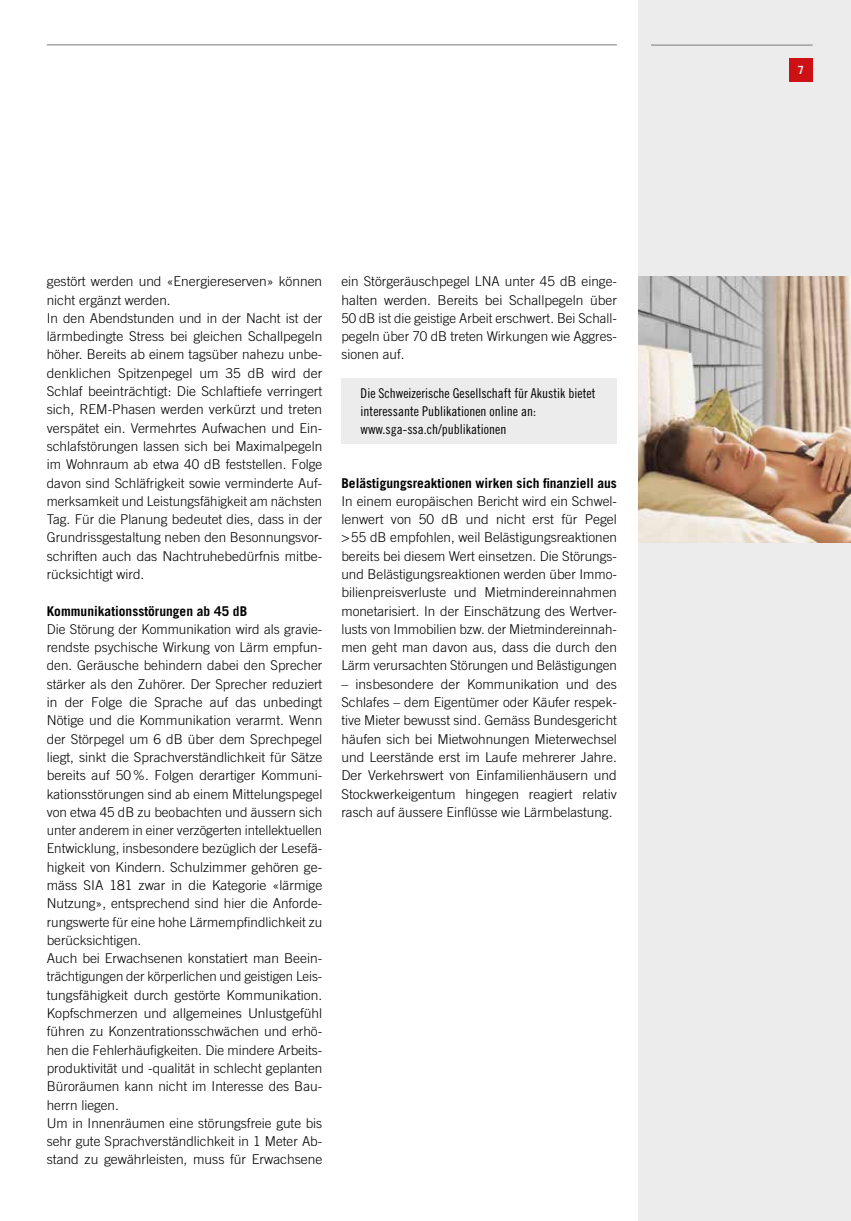
<style>
.page{position:relative;width:851px;height:1221px;background:#fff}
.page>*{position:absolute;margin:0;border:0;box-sizing:border-box;transform-origin:0 0}
.t1{font:300 13.5px/18.3px "Trade Gothic";color:#000;text-align:justify}
.t2{font:13.5px/18px "Trade Gothic Cond Eighteen";color:#000}
.t3{font:700 13.5px "Trade Gothic";color:#000}
.t4{font:700 11.25px "Trade Gothic";color:#ececec}
</style>
<div class="page">
<div style="left:638px;top:0;width:212px;height:1220px;background:#ececec"></div>
<div style="left:789px;top:58px;width:23px;height:23px;background:#cd1013"></div>
<hr style="left:651px;top:45px;width:161px;height:1px;background:#7a7b7a">
<hr style="left:47px;top:45px;width:570px;height:1px;background:#7a7b7a">
<div style="left:341px;top:378px;width:276px;height:65px;background:#ececec"></div>
<img style="left:638px;top:276px;width:212px;height:266px">
<p class="t1" style="left:47px;top:272px;width:277px;text-align:left">gestört werden und «Energiereserven» können nicht ergänzt werden.<br>In den Abendstunden und in der Nacht ist der lärmbedingte Stress bei gleichen Schallpegeln höher. Bereits ab einem tagsüber nahezu unbe&shy;denklichen Spitzenpegel um 35 dB wird der Schlaf beeinträchtigt: Die Schlaftiefe verringert sich, REM-Phasen werden verkürzt und treten verspätet ein. Vermehrtes Aufwachen und Ein&shy;schlafstörungen lassen sich bei Maximalpegeln im Wohnraum ab etwa 40 dB feststellen. Folge davon sind Schläfrigkeit sowie verminderte Auf&shy;merksamkeit und Leistungsfähigkeit am nächsten Tag. Für die Planung bedeutet dies, dass in der Grundrissgestaltung neben den Besonnungsvor&shy;schriften auch das Nachtruhebedürfnis mitbe&shy;rücksichtigt wird.</p>
<p class="t3" style="left:47px;top:602px;width:202px">Kommunikationsstörungen ab 45 dB</p>
<p class="t1" style="left:47px;top:619px;width:277px;text-align:left">Die Störung der Kommunikation wird als gravie&shy;rendste psychische Wirkung von Lärm empfun&shy;den. Geräusche behindern dabei den Sprecher stärker als den Zuhörer. Der Sprecher reduziert in der Folge die Sprache auf das unbedingt Nötige und die Kommunikation verarmt. Wenn der Störpegel um 6 dB über dem Sprechpegel liegt, sinkt die Sprachverständlichkeit für Sätze bereits auf 50%. Folgen derartiger Kommuni&shy;kationsstörungen sind ab einem Mittelungspegel von etwa 45 dB zu beobachten und äussern sich unter anderem in einer verzögerten intellektuellen Entwicklung, insbesondere bezüglich der Lesefä&shy;higkeit von Kindern. Schulzimmer gehören ge&shy;mäss SIA 181 zwar in die Kategorie «lärmige Nutzung», entsprechend sind hier die Anforde&shy;rungswerte für eine hohe Lärmempfindlichkeit zu berücksichtigen.<br>Auch bei Erwachsenen konstatiert man Beein&shy;trächtigungen der körperlichen und geistigen Leis&shy;tungsfähigkeit durch gestörte Kommunikation.<br>Kopfschmerzen und allgemeines Unlustgefühl führen zu Konzentrationsschwächen und erhö&shy;hen die Fehlerhäufigkeiten. Die mindere Arbeits&shy;produktivität und -qualität in schlecht geplanten Büroräumen kann nicht im Interesse des Bau&shy;herrn liegen.<br>Um in Innenräumen eine störungsfreie gute bis sehr gute Sprachverständlichkeit in 1 Meter Ab&shy;stand zu gewährleisten, muss für Erwachsene</p>
<p class="t1" style="left:341px;top:272px;width:277px">ein Störgeräuschpegel LNA unter 45 dB einge&shy;halten werden. Bereits bei Schallpegeln über 50 dB ist die geistige Arbeit erschwert. Bei Schall&shy;pegeln über 70 dB treten Wirkungen wie Aggres&shy;sionen auf.</p>
<p class="t2" style="left:360px;top:384px;width:236px">Die Schweizerische Gesellschaft für Akustik bietet interessante Publikationen online an: www.sga-ssa.ch/publikationen</p>
<p class="t3" style="left:341px;top:474px;width:277px">Belästigungsreaktionen wirken sich finanziell aus</p>
<p class="t1" style="left:341px;top:491px;width:277px">In einem europäischen Bericht wird ein Schwel&shy;lenwert von 50 dB und nicht erst für Pegel &gt;55 dB empfohlen, weil Belästigungsreaktionen bereits bei diesem Wert einsetzen. Die Störungs&shy;und Belästigungsreaktionen werden über Immo&shy;bilienpreisverluste und Mietmindereinnahmen monetarisiert. In der Einschätzung des Wertver&shy;lusts von Immobilien bzw. der Mietmindereinnah&shy;men geht man davon aus, dass die durch den Lärm verursachten Störungen und Belästigungen</p>
<p class="t1" style="left:341px;top:674px;width:277px">– insbesondere der Kommunikation und des Schlafes – dem Eigentümer oder Käufer respek&shy;tive Mieter bewusst sind. Gemäss Bundesgericht häufen sich bei Mietwohnungen Mieterwechsel und Leerstände erst im Laufe mehrerer Jahre.<br>Der Verkehrswert von Einfamilienhäusern und Stockwerkeigentum hingegen reagiert relativ rasch auf äussere Einflüsse wie Lärmbelastung.</p>
<p class="t4" style="left:797px;top:63px;width:8px">7</p>
</div>
